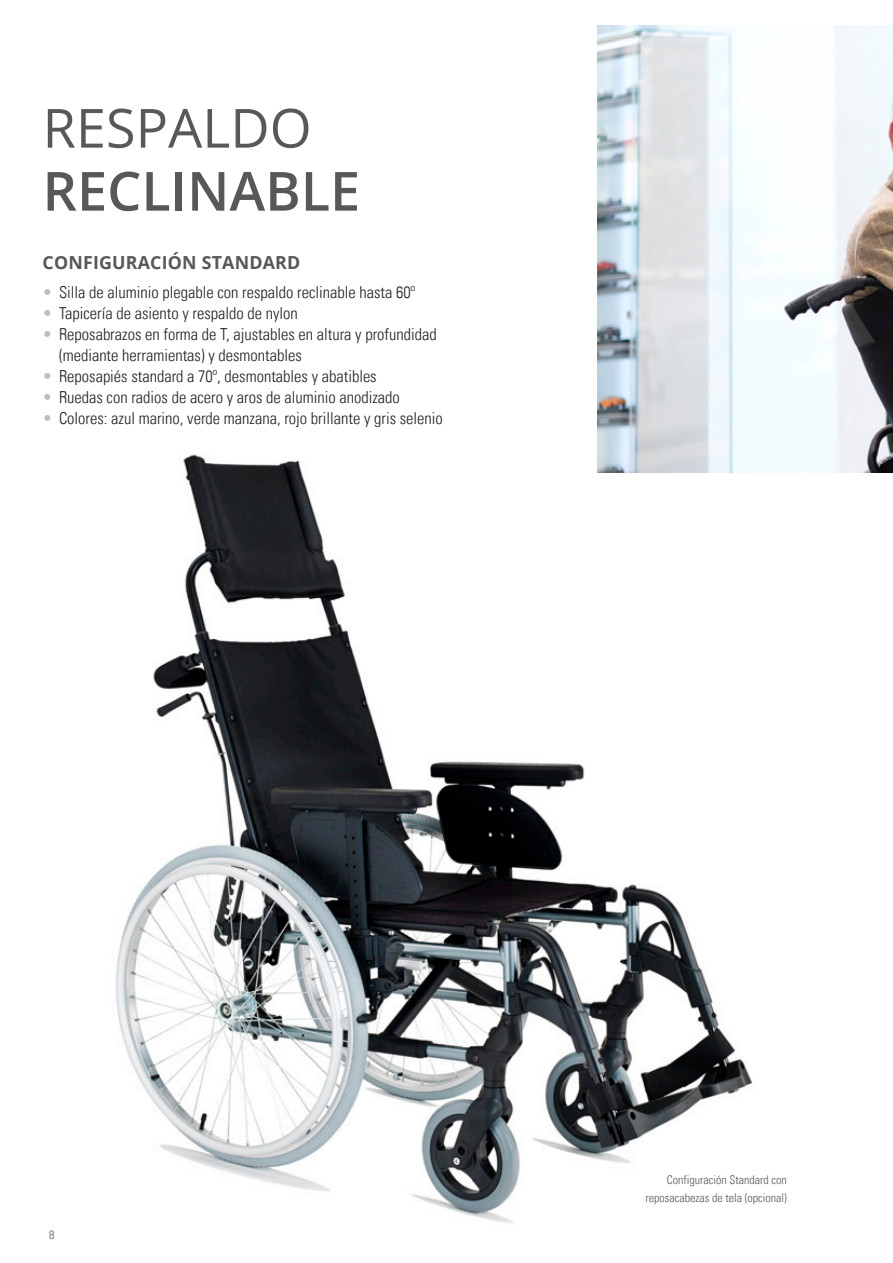
<style>
.page{position:relative;width:893px;height:1263px;background:#fff}
.page>*{position:absolute;margin:0;border:0;box-sizing:border-box;transform-origin:0 0}
.Head_innen_Open_Sans{font:600 54px/63px "Open Sans";color:#57585a}
.NEW_Sub-Heading{font:700 18px "Open Sans";letter-spacing:.01em;color:#57585a}
.t1{font:16.5px/21px "Univers Com 47 Light Cond";color:#231f20}
.Legend_light_cond_Un{font:12px "Univers Com 47 Light Cond";color:#57585a}
.s1{font-weight:400}
.s2{color:#bcbdc0}
</style>
<div class="page">
<img style="left:115px;top:437px;width:719px;height:786px">
<img style="left:598px;top:26px;width:295px;height:446px">
<p class="Head_innen_Open_Sans" style="left:43px;top:95px;width:319px"><span class="s1">RESPALDO<br></span>RECLINABLE</p>
<p class="NEW_Sub-Heading" style="left:43px;top:250px;width:259px">CONFIGURACIÓN STANDARD</p>
<p class="t1" style="left:43px;top:282px;width:374px"><span class="s2">•</span> Silla de aluminio plegable con respaldo reclinable hasta 60º</p>
<p class="t1" style="left:43px;top:303px;width:257px"><span class="s2">•</span> Tapicería de asiento y respaldo de nylon</p>
<p class="t1" style="left:59px;top:324px;width:379px;text-indent:-17px"><span class="s2">•</span> Reposabrazos en forma de T, ajustables en altura y profundidad (mediante herramientas) y desmontables</p>
<p class="t1" style="left:43px;top:366px;width:336px"><span class="s2">•</span> Reposapiés standard a 70º, desmontables y abatibles</p>
<p class="t1" style="left:43px;top:387px;width:359px"><span class="s2">•</span> Ruedas con radios de acero y aros de aluminio anodizado</p>
<p class="t1" style="left:43px;top:408px;width:402px"><span class="s2">•</span> Colores: azul marino, verde manzana, rojo brillante y gris selenio</p>
<p class="Legend_light_cond_Un" style="left:49px;top:1227px;width:7px">8</p>
<p class="Legend_light_cond_Un" style="left:667px;top:1172px;width:121px">Configuración Standard con</p>
<p class="Legend_light_cond_Un" style="left:645px;top:1190px;width:143px">reposacabezas de tela (opcional)</p>
</div>
